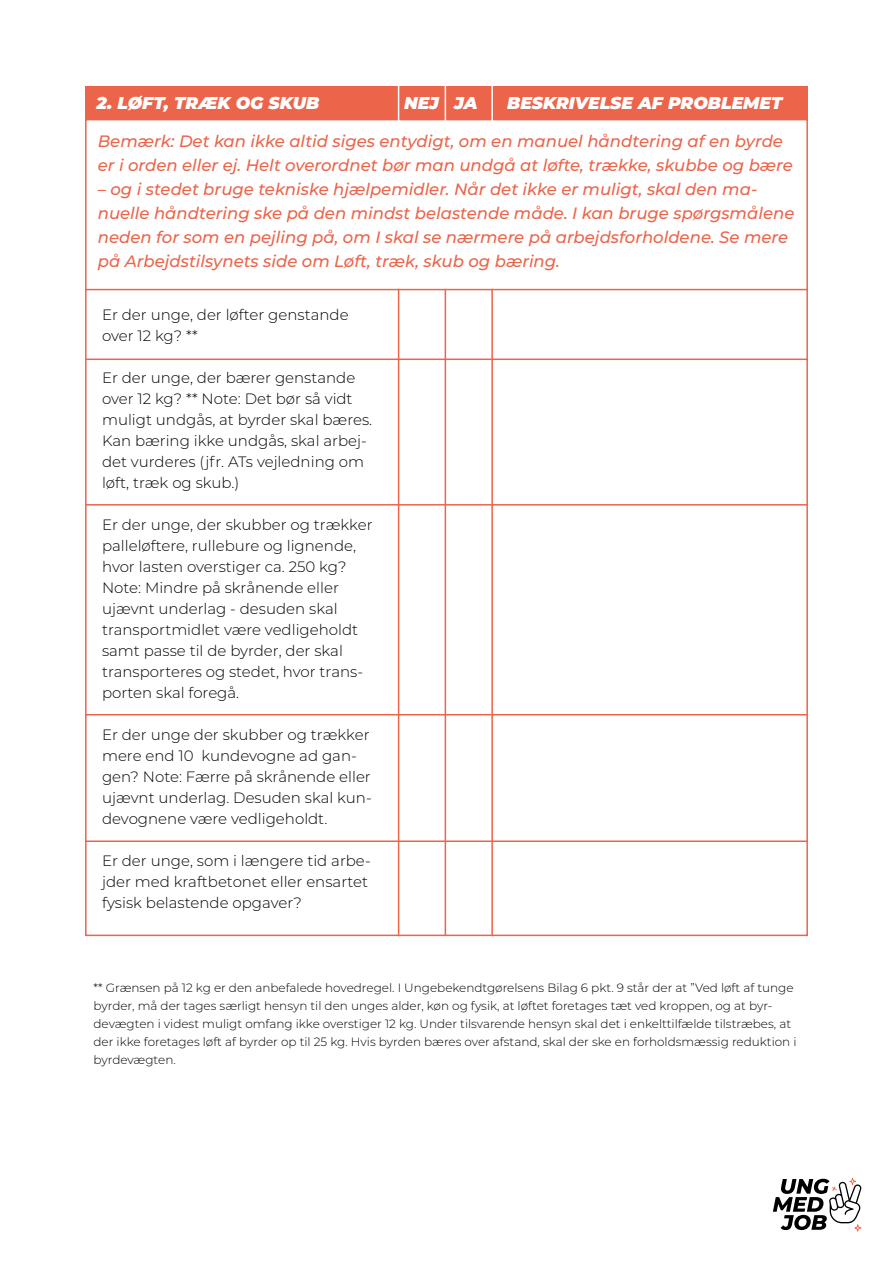
<style>
.page{position:relative;width:893px;height:1263px;background:#fff}
.page>*{position:absolute;margin:0;border:0;box-sizing:border-box;transform-origin:0 0}
.t1{font:italic 900 17.1px "Montserrat";color:#fff}
.t2{font:italic 500 16.5px/24px "Montserrat";color:#ec644a}
.t3{font:300 15px/21px "Montserrat";color:#000}
.t4{font:300 12px/18px "Montserrat";color:#000}
</style>
<div class="page">
<svg style="left:773px;top:1178px;width:88px;height:53px"></svg>
<hr style="left:85px;top:289px;width:723px;height:1px;background:#ec644a">
<hr style="left:85px;top:359px;width:723px;height:1px;background:#ec644a">
<hr style="left:85px;top:504px;width:723px;height:2px;background:#ec644a">
<hr style="left:85px;top:714px;width:723px;height:1px;background:#ec644a">
<hr style="left:85px;top:840px;width:723px;height:2px;background:#ec644a">
<div style="left:85px;top:87px;width:723px;height:32px;background:#ec644a"></div>
<hr style="left:445px;top:289px;width:1px;height:647px;background:#ec644a">
<hr style="left:398px;top:289px;width:1px;height:647px;background:#ec644a">
<hr style="left:491px;top:289px;width:2px;height:647px;background:#ec644a">
<hr style="left:445px;top:80px;width:1px;height:45px;background:#fff">
<hr style="left:398px;top:80px;width:1px;height:45px;background:#fff">
<hr style="left:491px;top:80px;width:2px;height:45px;background:#fff">
<p class="t1" style="left:96px;top:90px;width:224px">2. LØFT, TRÆK OG SKUB</p>
<p class="t1" style="left:404px;top:90px;width:75px">NEJ JA</p>
<p class="t1" style="left:507px;top:90px;width:277px">BESKRIVELSE AF PROBLEMET</p>
<p class="t2" style="left:98px;top:128px;width:697px">Bemærk: Det kan ikke altid siges entydigt, om en manuel håndtering af en byrde er i orden eller ej. Helt overordnet bør man undgå at løfte, trække, skubbe og bære</p>
<p class="t2" style="left:98px;top:176px;width:698px">– og i stedet bruge tekniske hjælpemidler. Når det ikke er muligt, skal den ma&shy;nuelle håndtering ske på den mindst belastende måde. I kan bruge spørgsmålene neden for som en pejling på, om I skal se nærmere på arbejdsforholdene. Se mere på Arbejdstilsynets side om Løft, træk, skub og bæring.</p>
<p class="t3" style="left:102px;top:304px;width:248px">Er der unge, der løfter genstande over 12 kg? **</p>
<p class="t3" style="left:102px;top:367px;width:272px">Er der unge, der bærer genstande over 12 kg? ** Note: Det bør så vidt muligt undgås, at byrder skal bæres.<br>Kan bæring ikke undgås, skal arbej&shy;det vurderes (jfr. ATs vejledning om løft, træk og skub.)</p>
<p class="t3" style="left:102px;top:514px;width:272px">Er der unge, der skubber og trækker palleløftere, rullebure og lignende, hvor lasten overstiger ca. 250 kg?<br>Note: Mindre på skrånende eller ujævnt underlag - desuden skal transportmidlet være vedligeholdt samt passe til de byrder, der skal transporteres og stedet, hvor trans&shy;porten skal foregå.</p>
<p class="t3" style="left:102px;top:724px;width:271px">Er der unge der skubber og trækker mere end 10 kundevogne ad gan&shy;gen? Note: Færre på skrånende eller ujævnt underlag. Desuden skal kun&shy;devognene være vedligeholdt.</p>
<p class="t3" style="left:102px;top:850px;width:270px">Er der unge, som i længere tid arbe&shy;jder med kraftbetonet eller ensartet fysisk belastende opgaver?</p>
<p class="t4" style="left:94px;top:978px;width:704px">** Grænsen på 12 kg er den anbefalede hovedregel. I Ungebekendtgørelsens Bilag 6 pkt. 9 står der at ”Ved løft af tunge byrder, må der tages særligt hensyn til den unges alder, køn og fysik, at løftet foretages tæt ved kroppen, og at byr&shy;devægten i videst muligt omfang ikke overstiger 12 kg. Under tilsvarende hensyn skal det i enkelttilfælde tilstræbes, at der ikke foretages løft af byrder op til 25 kg. Hvis byrden bæres over afstand, skal der ske en forholdsmæssig reduktion i byrdevægten.</p>
</div>
